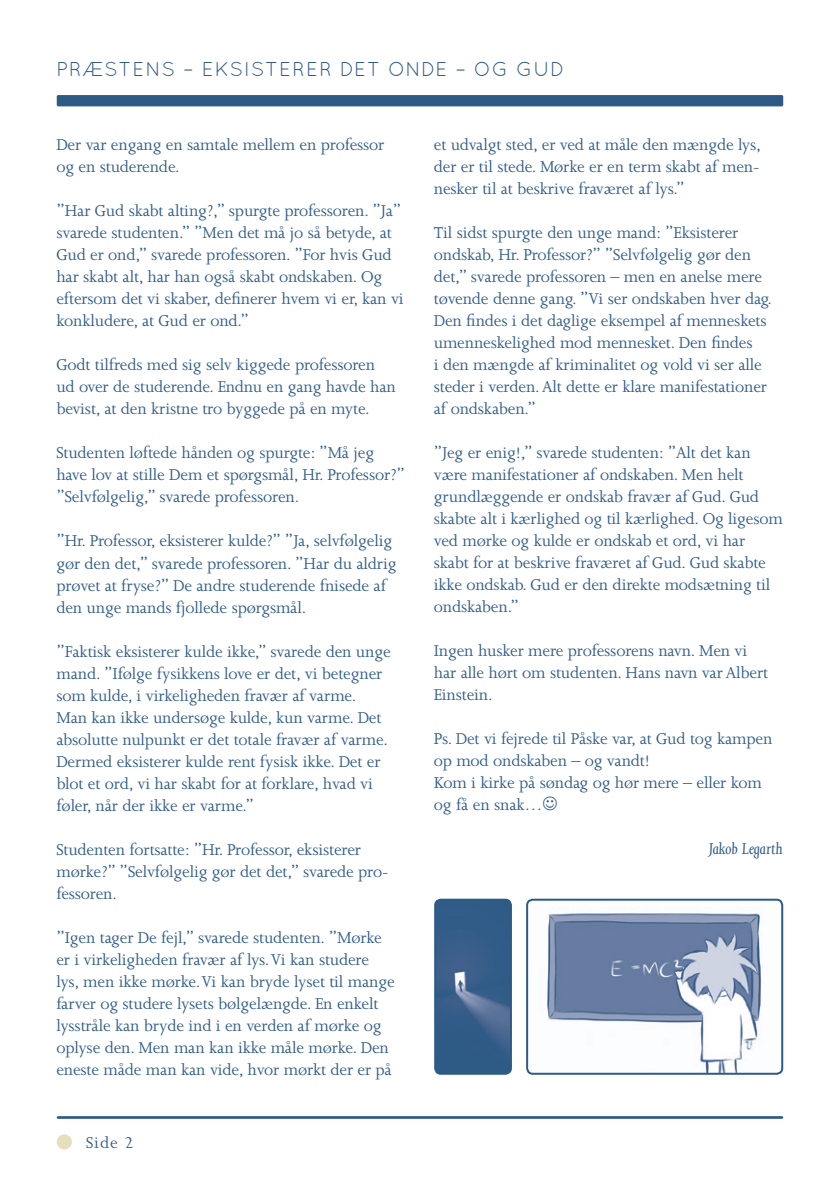
<style>
.page{position:relative;width:840px;height:1191px;background:#fff}
.page>*{position:absolute;margin:0;border:0;box-sizing:border-box;transform-origin:0 0}
.t1{font:20px "Quicksand";letter-spacing:.05em;color:#2e5a86}
.t2{font:18px/22px "Joanna";letter-spacing:-.01em;color:#2e5a86}
.t3{font:italic 18px "Joanna";letter-spacing:-.01em;color:#2e5a86}
</style>
<div class="page">
<hr style="left:58px;top:1116px;width:723px;height:2px;background:#2e5a86">
<div style="left:57px;top:1134px;width:15px;height:15px;background:#e5dfbc;border-radius:50%"></div>
<div style="left:57px;top:95px;width:725px;height:11px;background:#2e5a86;border:3px solid #2e5a86"></div>
<img style="left:527px;top:899px;width:254px;height:174px">
<div style="left:526px;top:898px;width:256px;height:176px;border:2px solid #2e5a86;border-radius:6px"></div>
<img style="left:435px;top:901px;width:75px;height:172px">
<div style="left:434px;top:898px;width:77px;height:176px;border:2px solid #2e5a86;border-radius:6px"></div>
<p class="t1" style="left:56px;top:58px;width:509px">PRÆSTENS – EKSISTERER DET ONDE – OG GUD</p>
<p class="t2" style="left:56px;top:134px;width:329px">Der var engang en samtale mellem en professor og en studerende.</p>
<p class="t2" style="left:56px;top:200px;width:349px">”Har Gud skabt alting?,” spurgte professoren. ”Ja” svarede studenten.” ”Men det må jo så betyde, at Gud er ond,” svarede professoren. ”For hvis Gud har skabt alt, har han også skabt ondskaben. Og eftersom det vi skaber, definerer hvem vi er, kan vi konkludere, at Gud er ond.”</p>
<p class="t2" style="left:56px;top:354px;width:341px">Godt tilfreds med sig selv kiggede professoren ud over de studerende. Endnu en gang havde han bevist, at den kristne tro byggede på en myte.</p>
<p class="t2" style="left:56px;top:442px;width:350px">Studenten løftede hånden og spurgte: ”Må jeg have lov at stille Dem et spørgsmål, Hr. Professor?” ”Selvfølgelig,” svarede professoren.</p>
<p class="t2" style="left:56px;top:530px;width:342px">”Hr. Professor, eksisterer kulde?” ”Ja, selvfølgelig gør den det,” svarede professoren. ”Har du aldrig prøvet at fryse?” De andre studerende fnisede af den unge mands fjollede spørgsmål.</p>
<p class="t2" style="left:56px;top:640px;width:335px">”Faktisk eksisterer kulde ikke,” svarede den unge mand. ”Ifølge fysikkens love er det, vi betegner som kulde, i virkeligheden fravær af varme.<br>Man kan ikke undersøge kulde, kun varme. Det absolutte nulpunkt er det totale fravær af varme.<br>Dermed eksisterer kulde rent fysisk ikke. Det er blot et ord, vi har skabt for at forklare, hvad vi føler, når der ikke er varme.”</p>
<p class="t2" style="left:56px;top:838px;width:333px">Studenten fortsatte: ”Hr. Professor, eksisterer mørke?” ”Selvfølgelig gør det det,” svarede pro&shy;fessoren.</p>
<p class="t2" style="left:56px;top:926px;width:340px">”Igen tager De fejl,” svarede studenten. ”Mørke er i virkeligheden fravær af lys. Vi kan studere lys, men ikke mørke. Vi kan bryde lyset til mange farver og studere lysets bølgelængde. En enkelt lysstråle kan bryde ind i en verden af mørke og oplyse den. Men man kan ikke måle mørke. Den eneste måde man kan vide, hvor mørkt der er på</p>
<p class="t2" style="left:86px;top:1131px;width:49px">Side 2</p>
<p class="t2" style="left:433px;top:134px;width:329px;text-align:justify">et udvalgt sted, er ved at måle den mængde lys, der er til stede. Mørke er en term skabt af men&shy;nesker til at beskrive fraværet af lys.”</p>
<p class="t2" style="left:433px;top:222px;width:339px">Til sidst spurgte den unge mand: ”Eksisterer ondskab, Hr. Professor?” ”Selvfølgelig gør den det,” svarede professoren – men en anelse mere tøvende denne gang. ”Vi ser ondskaben hver dag.<br>Den findes i det daglige eksempel af menneskets umenneskelighed mod mennesket. Den findes<br>i den mængde af kriminalitet og vold vi ser alle steder i verden. Alt dette er klare manifestationer af ondskaben.”</p>
<p class="t2" style="left:433px;top:442px;width:350px">”Jeg er enig!,” svarede studenten: ”Alt det kan være manifestationer af ondskaben. Men helt grundlæggende er ondskab fravær af Gud. Gud skabte alt i kærlighed og til kærlighed. Og ligesom ved mørke og kulde er ondskab et ord, vi har skabt for at beskrive fraværet af Gud. Gud skabte ikke ondskab. Gud er den direkte modsætning til ondskaben.”</p>
<p class="t2" style="left:433px;top:640px;width:336px">Ingen husker mere professorens navn. Men vi har alle hørt om studenten. Hans navn var Albert<br>Einstein.</p>
<p class="t2" style="left:433px;top:728px;width:340px">Ps. Det vi fejrede til Påske var, at Gud tog kampen op mod ondskaben – og vandt!<br>Kom i kirke på søndag og hør mere – eller kom og få en snak…</p>
<p class="t3" style="left:708px;top:839px;width:75px">Jakob Legarth</p>
</div>
